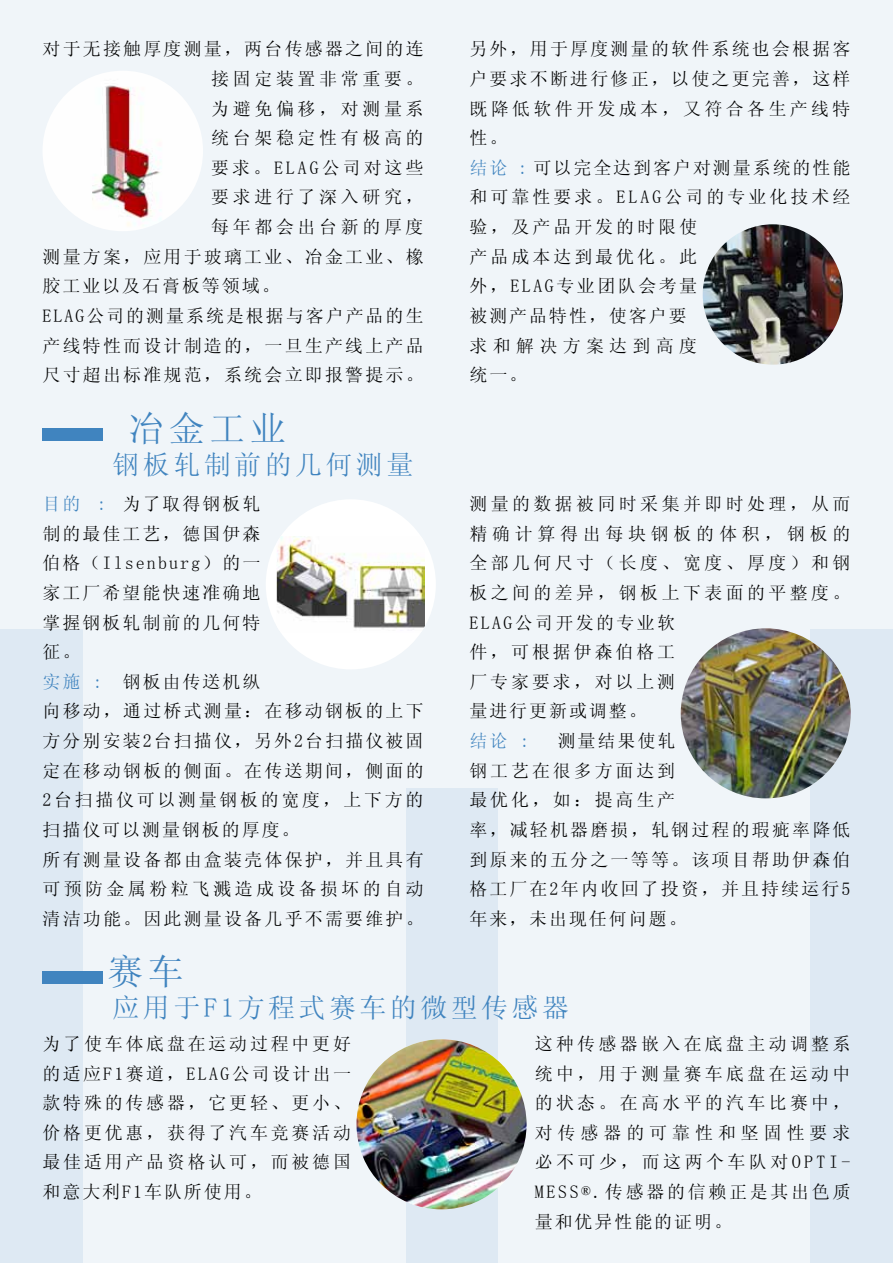
<style>
.page{position:relative;width:893px;height:1263px;background:#f0f5f9}
.page>*{position:absolute;margin:0;border:0;box-sizing:border-box;transform-origin:0 0}
.t1{font:35.85px "Sim Sun";letter-spacing:.13em;color:#4084bf}
.t2{font:27px "Sim Sun";letter-spacing:.13em;color:#4084bf}
.t3{font:18px/29.5px "Sim Sun";letter-spacing:.125em;color:#000}
.t4{font:18px/29.5px "Sim Sun";letter-spacing:.19em;color:#000}
.t5{font:18px "Sim Sun";letter-spacing:.205em;color:#000}
.t6{font:18px "Sim Sun";letter-spacing:.165em;color:#000}
.t7{font:18px "Sim Sun";color:#4084bf}
.s1{color:#4084bf}
</style>
<div class="page">
<div style="left:0;top:629px;width:82px;height:634px;background:#dee9f3"></div>
<div style="left:407px;top:788px;width:91px;height:475px;background:#dee9f3"></div>
<div style="left:810px;top:629px;width:83px;height:634px;background:#dee9f3"></div>
<div style="left:43px;top:429px;width:60px;height:12px;background:#4084bf"></div>
<div style="left:43px;top:971px;width:60px;height:13px;background:#4084bf"></div>
<img style="left:703px;top:224px;width:140px;height:141px;border-radius:70px">
<img style="left:43px;top:71px;width:160px;height:160px;border-radius:80px">
<div style="left:266px;top:499px;width:170px;height:170px;background:#fff;border-radius:50%"></div>
<img style="left:277px;top:536px;width:148px;height:96px">
<img style="left:681px;top:628px;width:170px;height:170px;border-radius:85px">
<img style="left:356px;top:1039px;width:171px;height:170px;border-radius:85px">
<p class="t3" style="left:43px;top:34px;width:383px">对于无接触厚度测量，两台传感器之间的连</p>
<p class="t5" style="left:211px;top:70px;width:214px">接固定装置非常重要。</p>
<p class="t5" style="left:211px;top:99px;width:214px">为避免偏移，对测量系</p>
<p class="t5" style="left:211px;top:129px;width:214px">统台架稳定性有极高的</p>
<p class="t6" style="left:211px;top:158px;width:214px">要求。ELAG公司对这些</p>
<p class="t5" style="left:211px;top:188px;width:214px">要求进行了深入研究，</p>
<p class="t5" style="left:211px;top:218px;width:214px">每年都会出台新的厚度</p>
<p class="t3" style="left:43px;top:241px;width:383px">测量方案，应用于玻璃工业、冶金工业、橡</p>
<p class="t3" style="left:43px;top:271px;width:239px">胶工业以及石膏板等领域。</p>
<p class="t3" style="left:43px;top:301px;width:382px">ELAG公司的测量系统是根据与客户产品的生</p>
<p class="t3" style="left:43px;top:330px;width:383px">产线特性而设计制造的，一旦生产线上产品</p>
<p class="t3" style="left:43px;top:360px;width:383px">尺寸超出标准规范，系统会立即报警提示。</p>
<p class="t3" style="left:469px;top:34px;width:383px">另外，用于厚度测量的软件系统也会根据客户要求不断进行修正，以使之更完善，这样既降低软件开发成本，又符合各生产线特性。<br><span class="s1">结论 :</span> 可以完全达到客户对测量系统的性能和可靠性要求。ELAG公司的专业化技术经验，及产品开发的时限使<br>产品成本达到最优化。此<br>外，ELAG专业团队会考量<br>被测产品特性，使客户要<br>求和解决方案达到高度<br>统一。</p>
<h1 class="t1" style="left:128px;top:411px;width:159px">冶金工业</h1>
<h2 class="t2" style="left:113px;top:450px;width:302px">钢板轧制前的几何测量</h2>
<p class="t3" style="left:43px;top:489px;width:383px"><span class="s1">目的 :</span> 为了取得钢板轧<br>制的最佳工艺，德国伊森<br>伯格（Ilsenburg）的一<br>家工厂希望能快速准确地<br>掌握钢板轧制前的几何特<br>征。<br><span class="s1">实施 :</span> 钢板由传送机纵<br>向移动，通过桥式测量：在移动钢板的上下方分别安装2台扫描仪，另外2台扫描仪被固定在移动钢板的侧面。在传送期间，侧面的<br>2台扫描仪可以测量钢板的宽度，上下方的扫描仪可以测量钢板的厚度。<br>所有测量设备都由盒装壳体保护，并且具有可预防金属粉粒飞溅造成设备损坏的自动清洁功能。因此测量设备几乎不需要维护。</p>
<p class="t4" style="left:469px;top:489px;width:383px">测量的数据被同时采集并即时处理，从而精确计算得出每块钢板的体积，钢板的全部几何尺寸（长度、宽度、厚度）和钢板之间的差异，钢板上下表面的平整度。<br>ELAG公司开发的专业软<br>件，可根据伊森伯格工<br>厂专家要求，对以上测<br>量进行更新或调整。</p>
<p class="t7" style="left:469px;top:732px;width:61px">结论 :</p>
<p class="t3" style="left:469px;top:726px;width:383px;text-indent:88px">测量结果使轧<br>钢工艺在很多方面达到<br>最优化，如：提高生产<br>率，减轻机器磨损，轧钢过程的瑕疵率降低到原来的五分之一等等。该项目帮助伊森伯格工厂在2年内收回了投资，并且持续运行5年来，未出现任何问题。</p>
<h1 class="t1" style="left:107px;top:953px;width:78px">赛车</h1>
<h2 class="t2" style="left:113px;top:993px;width:458px">应用于F1方程式赛车的微型传感器</h2>
<p class="t3" style="left:43px;top:1029px;width:310px;text-align:justify">为了使车体底盘在运动过程中更好的适应F1赛道，ELAG公司设计出一款特殊的传感器，它更轻、更小、价格更优惠，获得了汽车竞赛活动最佳适用产品资格认可，而被德国和意大利F1车队所使用。</p>
<p class="t3" style="left:535px;top:1029px;width:317px;text-align:justify">这种传感器嵌入在底盘主动调整系统中，用于测量赛车底盘在运动中的状态。在高水平的汽车比赛中，对传感器的可靠性和坚固性要求必不可少，而这两个车队对OPTI-MESS®.传感器的信赖正是其出色质量和优异性能的证明。</p>
</div>
